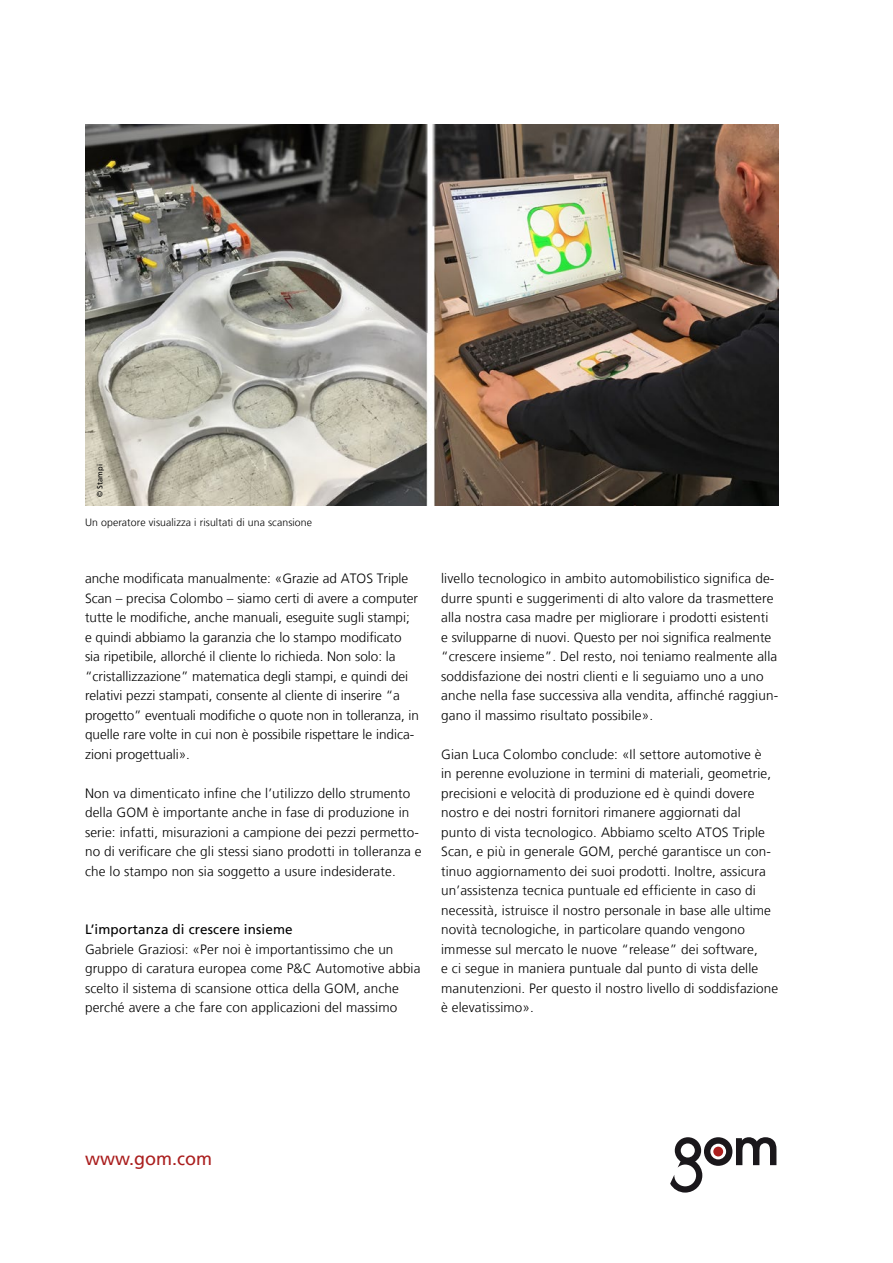
<style>
.page{position:relative;width:893px;height:1263px;background:#fff}
.page>*{position:absolute;margin:0;border:0;box-sizing:border-box;transform-origin:0 0}
.t1{font:18px "Frutiger";color:#aa1e1e}
.t2{font:300 13.5px/19.5px "Frutiger LT";letter-spacing:.01em;color:#000}
.t3{font:13.5px "Frutiger LT";letter-spacing:.01em;color:#000}
.t4{font:300 10.5px "Frutiger LT";letter-spacing:.01em;color:#000}
.t5{font:7.5px "Frutiger";letter-spacing:.01em;color:#000}
</style>
<div class="page">
<svg style="left:670px;top:1137px;width:106px;height:55px"></svg>
<img style="left:85px;top:124px;width:693px;height:381px">
<p class="t5" style="left:96px;top:497px;width:34px;rotate:-90deg">© Stampi</p>
<p class="t4" style="left:85px;top:516px;width:229px">Un operatore visualizza i risultati di una scansione</p>
<p class="t2" style="left:85px;top:569px;width:335px">anche modificata manualmente: «Grazie ad ATOS Triple Scan – precisa Colombo – siamo certi di avere a computer tutte le modifiche, anche manuali, eseguite sugli stampi; e quindi abbiamo la garanzia che lo stampo modificato sia ripetibile, allorché il cliente lo richieda. Non solo: la “cristallizzazione” matematica degli stampi, e quindi dei relativi pezzi stampati, consente al cliente di inserire “a progetto” eventuali modifiche o quote non in tolleranza, in quelle rare volte in cui non è possibile rispettare le indica&shy;zioni progettuali».</p>
<p class="t2" style="left:85px;top:783px;width:338px">Non va dimenticato infine che l’utilizzo dello strumento della GOM è importante anche in fase di produzione in serie: infatti, misurazioni a campione dei pezzi permetto&shy;no di verificare che gli stessi siano prodotti in tolleranza e che lo stampo non sia soggetto a usure indesiderate.</p>
<p class="t3" style="left:85px;top:921px;width:209px">L’importanza di crescere insieme</p>
<p class="t2" style="left:85px;top:939px;width:337px">Gabriele Graziosi: «Per noi è importantissimo che un gruppo di caratura europea come P&amp;C Automotive abbia scelto il sistema di scansione ottica della GOM, anche perché avere a che fare con applicazioni del massimo</p>
<p class="t2" style="left:441px;top:569px;width:338px">livello tecnologico in ambito automobilistico significa de&shy;durre spunti e suggerimenti di alto valore da trasmettere alla nostra casa madre per migliorare i prodotti esistenti e svilupparne di nuovi. Questo per noi significa realmente “crescere insieme”. Del resto, noi teniamo realmente alla soddisfazione dei nostri clienti e li seguiamo uno a uno anche nella fase successiva alla vendita, affinché raggiun&shy;gano il massimo risultato possibile».</p>
<p class="t2" style="left:441px;top:744px;width:338px">Gian Luca Colombo conclude: «Il settore automotive è<br>in perenne evoluzione in termini di materiali, geometrie, precisioni e velocità di produzione ed è quindi dovere nostro e dei nostri fornitori rimanere aggiornati dal punto di vista tecnologico. Abbiamo scelto ATOS Triple Scan, e più in generale GOM, perché garantisce un con&shy;tinuo aggiornamento dei suoi prodotti. Inoltre, assicura un’assistenza tecnica puntuale ed efficiente in caso di necessità, istruisce il nostro personale in base alle ultime novità tecnologiche, in particolare quando vengono immesse sul mercato le nuove “release” dei software,<br>e ci segue in maniera puntuale dal punto di vista delle manutenzioni. Per questo il nostro livello di soddisfazione è elevatissimo».</p>
<h1 class="t1" style="left:85px;top:1148px;width:128px">www.gom.com</h1>
</div>
